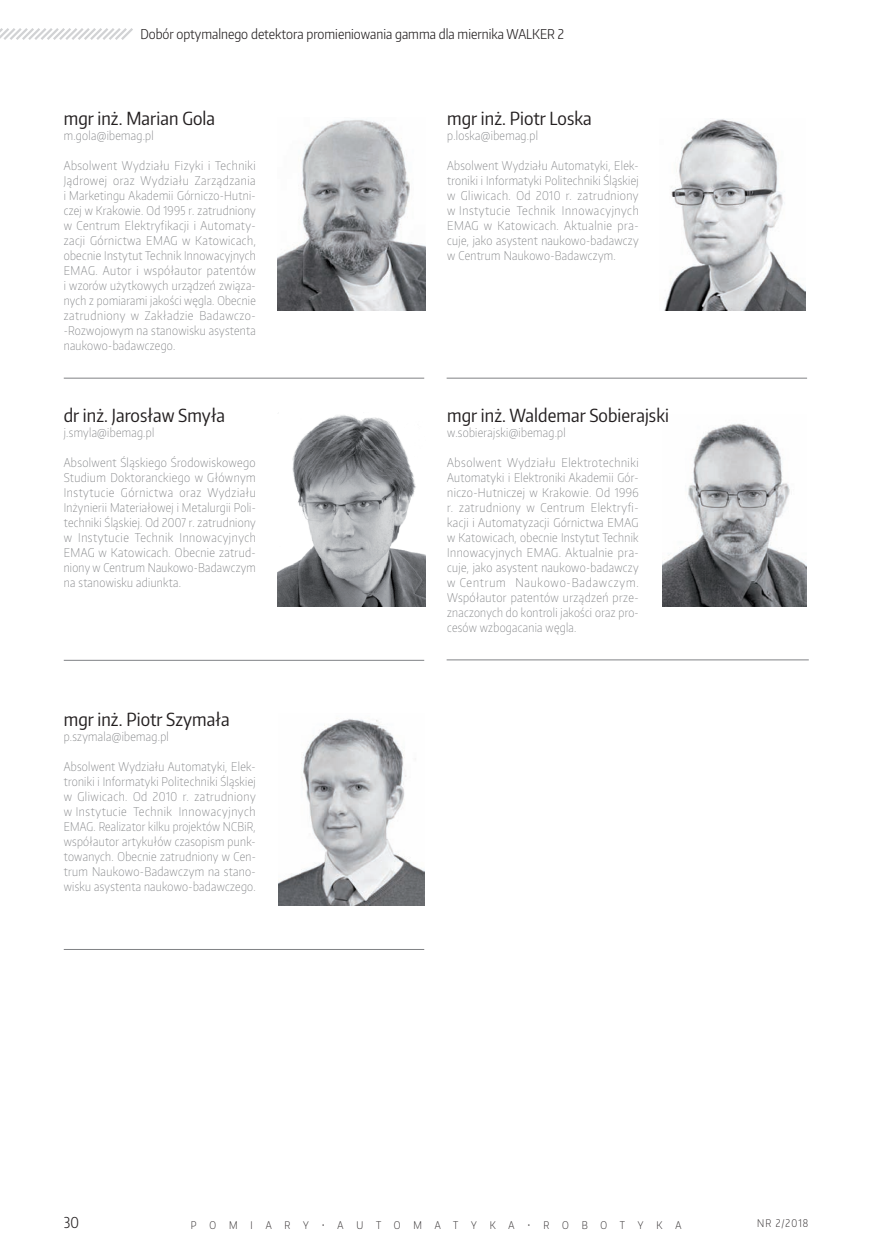
<style>
.page{position:relative;width:872px;height:1255px;background:#fff}
.page>*{position:absolute;margin:0;border:0;box-sizing:border-box;transform-origin:0 0}
.t1{font:18px "Encode Sans Condensed";letter-spacing:.005em;color:#231f20}
.t2{font:300 15px "Encode Sans Condensed";color:#231f20}
.t3{font:300 13.5px "Encode Sans Condensed";color:#231f20}
.t4{font:100 12px/15px "Encode Sans Condensed";letter-spacing:.025em;color:#76787b;text-align:justify}
.t5{font:200 10.5px "Encode Sans Condensed";letter-spacing:1.225em;color:#231f20}
</style>
<div class="page">
<img style="left:662px;top:423px;width:144px;height:183px">
<hr style="left:64px;top:378px;width:360px;height:1px;background:#808285">
<hr style="left:64px;top:660px;width:360px;height:1px;background:#808285">
<hr style="left:446px;top:378px;width:361px;height:1px;background:#808285">
<hr style="left:446px;top:659px;width:362px;height:1px;background:#808285">
<hr style="left:64px;top:949px;width:360px;height:1px;background:#808285">
<img style="left:277px;top:119px;width:149px;height:192px">
<img style="left:277px;top:415px;width:149px;height:191px">
<img style="left:664px;top:119px;width:141px;height:191px">
<img style="left:278px;top:719px;width:146px;height:186px">
<svg style="left:0;top:28px;width:133px;height:12px"></svg>
<p class="t3" style="left:140px;top:25px;width:425px">Dobór optymalnego detektora promieniowania gamma dla miernika WALKER 2</p>
<h1 class="t1" style="left:64px;top:106px;width:153px">mgr inż. Marian Gola</h1>
<p class="t4" style="left:64px;top:127px;width:92px">m.gola@ibemag.pl</p>
<p class="t4" style="left:64px;top:157px;width:194px">Absolwent Wydziału Fizyki i Techniki Jądrowej oraz Wydziału Zarządzania i Marketingu Akademii Górniczo-Hutni&shy;czej w Krakowie. Od 1995 r. zatrudniony w Centrum Elektryfikacji i Automaty&shy;zacji Górnictwa EMAG w Katowicach, obecnie Instytut Technik Innowacyjnych EMAG. Autor i współautor patentów i wzorów użytkowych urządzeń związa&shy;nych z pomiarami jakości węgla. Obecnie zatrudniony w Zakładzie Badawczo--Rozwojowym na stanowisku asystenta naukowo-badawczego.</p>
<h1 class="t1" style="left:64px;top:403px;width:163px">dr inż. Jarosław Smyła</h1>
<p class="t4" style="left:64px;top:424px;width:92px">j.smyla@ibemag.pl</p>
<p class="t4" style="left:64px;top:454px;width:194px">Absolwent Śląskiego Środowiskowego Studium Doktoranckiego w Głównym Instytucie Górnictwa oraz Wydziału Inżynierii Materiałowej i Metalurgii Poli&shy;techniki Śląskiej. Od 2007 r. zatrudniony w Instytucie Technik Innowacyjnych EMAG w Katowicach. Obecnie zatrud&shy;niony w Centrum Naukowo-Badawczym na stanowisku adiunkta.</p>
<h1 class="t1" style="left:64px;top:707px;width:167px">mgr inż. Piotr Szymała</h1>
<p class="t4" style="left:64px;top:728px;width:107px">p.szymala@ibemag.pl</p>
<p class="t4" style="left:64px;top:758px;width:193px">Absolwent Wydziału Automatyki, Elek&shy;troniki i Informatyki Politechniki Śląskiej w Gliwicach. Od 2010 r. zatrudniony w Instytucie Technik Innowacyjnych EMAG. Realizator kilku projektów NCBiR, współautor artykułów czasopism punk&shy;towanych. Obecnie zatrudniony w Cen&shy;trum Naukowo-Badawczym na stano&shy;wisku asystenta naukowo-badawczego.</p>
<h1 class="t1" style="left:447px;top:106px;width:146px">mgr inż. Piotr Loska</h1>
<p class="t4" style="left:447px;top:127px;width:92px">p.loska@ibemag.pl</p>
<p class="t4" style="left:447px;top:157px;width:193px">Absolwent Wydziału Automatyki, Elek&shy;troniki i Informatyki Politechniki Śląskiej w Gliwicach. Od 2010 r. zatrudniony w Instytucie Technik Innowacyjnych EMAG w Katowicach. Aktualnie pra&shy;cuje, jako asystent naukowo-badawczy w Centrum Naukowo-Badawczym.</p>
<h1 class="t1" style="left:447px;top:403px;width:223px">mgr inż. Waldemar Sobierajski</h1>
<p class="t4" style="left:447px;top:424px;width:120px">w.sobierajski@ibemag.pl</p>
<p class="t4" style="left:447px;top:454px;width:193px">Absolwent Wydziału Elektrotechniki Automatyki i Elektroniki Akademii Gór&shy;niczo-Hutniczej w Krakowie. Od 1996 r. zatrudniony w Centrum Elektryfi&shy;kacji i Automatyzacji Górnictwa EMAG w Katowicach, obecnie Instytut Technik Innowacyjnych EMAG. Aktualnie pra&shy;cuje, jako asystent naukowo-badawczy w Centrum Naukowo-Badawczym.<br>Współautor patentów urządzeń prze&shy;znaczonych do kontroli jakości oraz pro&shy;cesów wzbogacania węgla.</p>
<p class="t2" style="left:64px;top:1212px;width:17px">30</p>
<p class="t5" style="left:191px;top:1217px;width:492px">POMIARY•AUTOMATYKA•ROBOTYKA</p>
<p class="t5" style="left:757px;top:1216px;width:52px">NR 2/2018</p>
</div>
